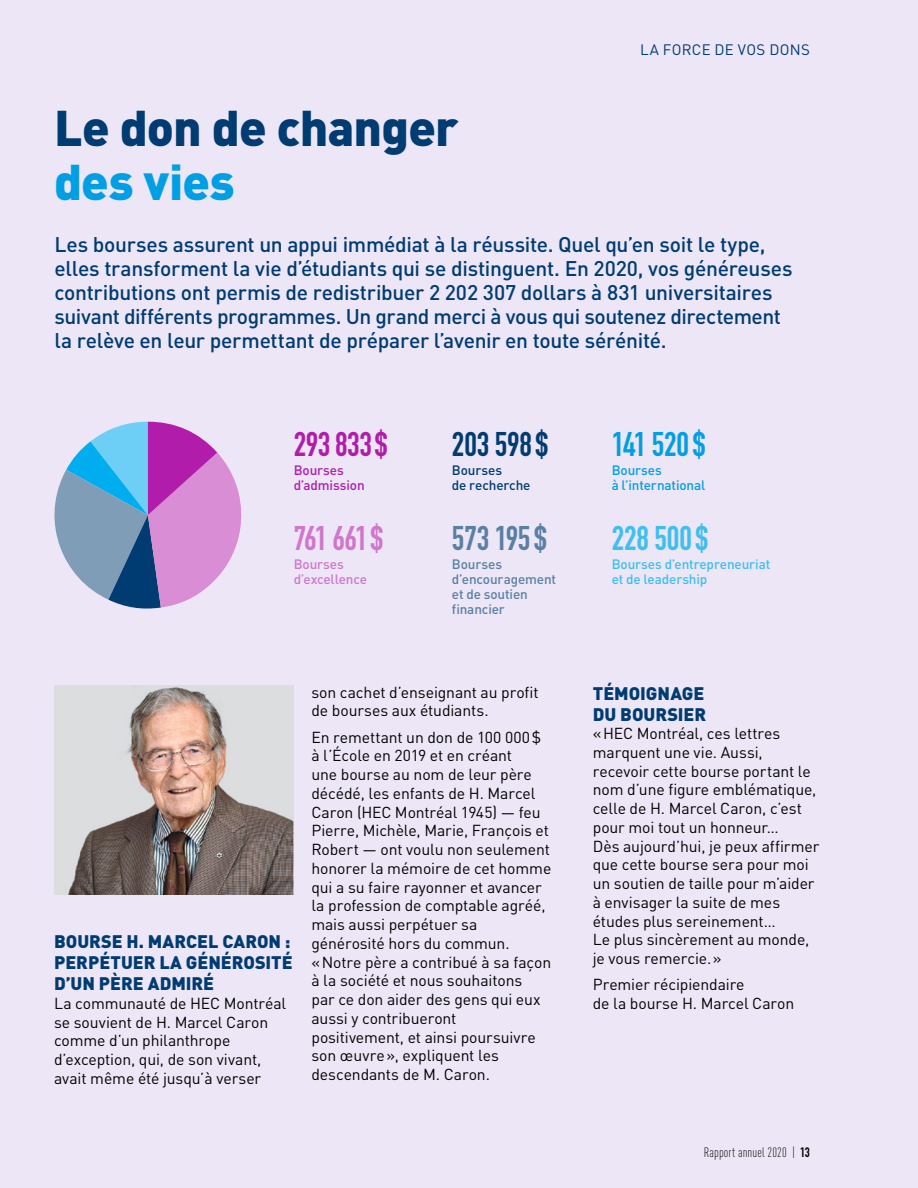
<style>
.page{position:relative;width:918px;height:1188px;background:#ece6f6}
.page>*{position:absolute;margin:0;border:0;box-sizing:border-box;transform-origin:0 0}
.t1{font:900 49.5px "DINOT";letter-spacing:-.015em;color:#003b71}
.t2{font:900 49.5px "DINOT";letter-spacing:-.005em;color:#009fe3}
.t3{font:33.75px "DIN Engschrift Std";letter-spacing:-.015em;color:#b11cab}
.t4{font:33.75px "DIN Engschrift Std";letter-spacing:-.055em;color:#d077cd}
.t5{font:33.75px "DIN Engschrift Std";letter-spacing:-.005em;color:#003b71}
.t6{font:33.75px "DIN Engschrift Std";letter-spacing:-.01em;color:#5980a3}
.t7{font:33.75px "DIN Engschrift Std";letter-spacing:-.02em;color:#009fe3}
.t8{font:33.75px "DIN Engschrift Std";letter-spacing:-.005em;color:#3dbfef}
.t9{font:500 21px/24px "DINOT";letter-spacing:-.015em;color:#003b71}
.t10{font:900 18px/21px "DINOT";color:#003b71}
.t11{font:15.75px/18.8px "DINOT";letter-spacing:-.005em;color:#000}
.t12{font:15px "DINOT";letter-spacing:.02em;color:#003b71}
.t13{font:500 13.5px/15px "DINOT";letter-spacing:-.01em;color:#5980a3}
.t14{font:500 13.5px/15px "DINOT";letter-spacing:-.01em;color:#3dbfef}
.t15{font:500 13.5px/15px "DINOT";letter-spacing:-.01em;color:#009fe3}
.t16{font:300 condensed 13.5px "DINOT";letter-spacing:.01em;color:#000}
.t17{font:500 13.5px/15px "DINOT";letter-spacing:-.01em;color:#d077cd}
.t18{font:500 13.5px/15px "DINOT";letter-spacing:-.005em;color:#b11cab}
.t19{font:500 13.5px/15px "DINOT";letter-spacing:-.01em;color:#003b71}
.s1{font-family:"DIN Engschrift Std";font-weight:400;font-stretch:normal}
</style>
<div class="page">
<img style="left:54px;top:686px;width:240px;height:208px">
<svg style="left:54px;top:422px;width:188px;height:187px"></svg>
<h1 class="t1" style="left:54px;top:95px;width:406px">Le don de changer</h1>
<h1 class="t2" style="left:54px;top:149px;width:182px">des vies</h1>
<p class="t12" style="left:640px;top:41px;width:171px">LA FORCE DE VOS DONS</p>
<p class="t9" style="left:55px;top:232px;width:739px">Les bourses assurent un appui immédiat à la réussite. Quel qu’en soit le type, elles transforment la vie d’étudiants qui se distinguent. En 2020, vos généreuses contributions ont permis de redistribuer 2 202 307 dollars à 831 universitaires suivant différents programmes. Un grand merci à vous qui soutenez directement la relève en leur permettant de préparer l’avenir en toute sérénité.</p>
<h2 class="t3" style="left:294px;top:424px;width:95px">293 833$</h2>
<p class="t18" style="left:294px;top:463px;width:73px">Bourses d’admission</p>
<h2 class="t4" style="left:294px;top:518px;width:91px">761 661$</h2>
<p class="t17" style="left:294px;top:557px;width:75px">Bourses d’excellence</p>
<h2 class="t5" style="left:452px;top:424px;width:98px">203 598$</h2>
<p class="t19" style="left:452px;top:463px;width:80px">Bourses<br>de recherche</p>
<h2 class="t6" style="left:452px;top:518px;width:96px">573 195$</h2>
<p class="t13" style="left:452px;top:557px;width:106px">Bourses d’encouragement et de soutien financier</p>
<p class="t10" style="left:54px;top:931px;width:240px">BOURSE H. MARCEL CARON :<br>PERPÉTUER LA GÉNÉROSITÉ<br>D’UN PÈRE ADMIRÉ</p>
<p class="t11" style="left:54px;top:994px;width:234px">La communauté de HEC Montréal se souvient de H. Marcel Caron comme d’un philanthrope d’exception, qui, de son vivant, avait même été jusqu’à verser</p>
<p class="t11" style="left:311px;top:682px;width:229px">son cachet d’enseignant au profit de bourses aux étudiants.</p>
<p class="t11" style="left:311px;top:727px;width:241px">En remettant un don de 100 000$ à l’École en 2019 et en créant<br>une bourse au nom de leur père décédé, les enfants de H. Marcel<br>Caron (HEC Montréal 1945) — feu<br>Pierre, Michèle, Marie, François et<br>Robert — ont voulu non seulement honorer la mémoire de cet homme qui a su faire rayonner et avancer la profession de comptable agréé, mais aussi perpétuer sa générosité hors du commun. «Notre père a contribué à sa façon à la société et nous souhaitons<br>par ce don aider des gens qui eux aussi y contribueront positivement, et ainsi poursuivre son œuvre», expliquent les descendants de M. Caron.</p>
<h2 class="t7" style="left:612px;top:424px;width:95px">141 520$</h2>
<p class="t15" style="left:612px;top:463px;width:95px">Bourses<br>à l’international</p>
<h2 class="t8" style="left:612px;top:518px;width:98px">228 500$</h2>
<p class="t14" style="left:612px;top:557px;width:160px">Bourses d’entrepreneuriat et de leadership</p>
<p class="t10" style="left:593px;top:682px;width:115px">TÉMOIGNAGE<br>DU BOURSIER</p>
<p class="t11" style="left:593px;top:724px;width:228px">«HEC Montréal, ces lettres marquent une vie. Aussi, recevoir cette bourse portant le nom d’une figure emblématique, celle de H. Marcel Caron, c’est pour moi tout un honneur…<br>Dès aujourd’hui, je peux affirmer que cette bourse sera pour moi un soutien de taille pour m’aider à envisager la suite de mes études plus sereinement…<br>Le plus sincèrement au monde, je vous remercie.»</p>
<p class="t11" style="left:593px;top:975px;width:203px">Premier récipiendaire<br>de la bourse H. Marcel Caron</p>
<p class="t16" style="left:704px;top:1145px;width:108px">Rapport annuel 2020 | <span class="s1">13</span></p>
</div>
